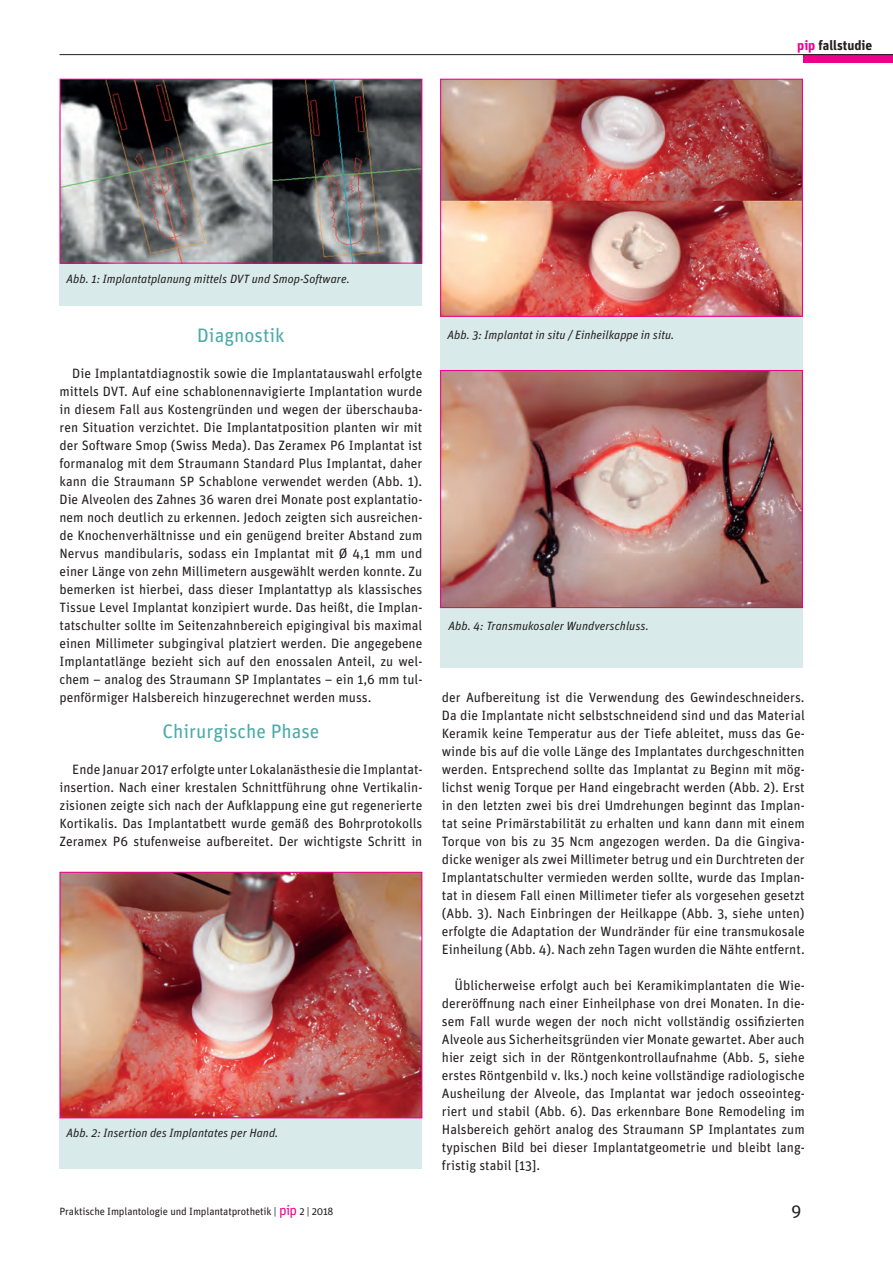
<style>
.page{position:relative;width:893px;height:1263px;background:#fff}
.page>*{position:absolute;margin:0;border:0;box-sizing:border-box;transform-origin:0 0}
.Text{font:19.5px "Unit OT";color:#4caaa9}
.t1{font:18px "Unit OT";color:#231f20}
.Text-2{font:13.5px/18px "Unit OT";color:#231f20;text-align:justify}
.t2{font:700 13.5px "Unit OT";color:#231f20}
.BUs{font:italic 12px "Unit OT";color:#231f20}
.t3{font:10.5px "Unit OT";letter-spacing:-.01em;color:#231f20}
.s1{color:#ed028c}
.s2{font-size:14.1px;color:#ed028c}
</style>
<div class="page">
<div style="left:804px;top:54px;width:89px;height:9px;background:#ed028c"></div>
<hr style="left:60px;top:54px;width:833px;height:1px;background:#231f20">
<div style="left:60px;top:111px;width:362px;height:195px;background:#d9eaea"></div>
<img style="left:62px;top:81px;width:358px;height:181px">
<div style="left:60px;top:79px;width:362px;height:185px;border:1px solid #ed028c"></div>
<div style="left:60px;top:872px;width:362px;height:297px;background:#d9eaea"></div>
<img style="left:62px;top:874px;width:358px;height:242px">
<div style="left:60px;top:872px;width:362px;height:246px;border:1px solid #ed028c"></div>
<div style="left:440px;top:111px;width:362px;height:557px;background:#d9eaea"></div>
<img style="left:442px;top:81px;width:359px;height:234px">
<div style="left:440px;top:79px;width:363px;height:238px;border:1px solid #ed028c"></div>
<img style="left:442px;top:372px;width:359px;height:234px">
<div style="left:440px;top:370px;width:363px;height:238px;border:1px solid #ed028c"></div>
<p class="t2" style="left:797px;top:37px;width:77px"><span class="s1">pip</span> fallstudie</p>
<p class="BUs" style="left:67px;top:271px;width:285px">Abb. 1: Implantatplanung mittels DVT und Smop-Software.</p>
<p class="Text" style="left:197px;top:324px;width:89px">Diagnostik</p>
<p class="Text-2" style="left:60px;top:364px;width:364px;text-indent:13px">Die Implantatdiagnostik sowie die Implantatauswahl erfolgte mittels DVT. Auf eine schablonennavigierte Implantation wurde in diesem Fall aus Kostengründen und wegen der überschauba&shy;ren Situation verzichtet. Die Implantatposition planten wir mit der Software Smop (Swiss Meda). Das Zeramex P6 Implantat ist formanalog mit dem Straumann Standard Plus Implantat, daher kann die Straumann SP Schablone verwendet werden (Abb. 1).<br>Die Alveolen des Zahnes 36 waren drei Monate post explantatio&shy;nem noch deutlich zu erkennen. Jedoch zeigten sich ausreichen&shy;de Knochenverhältnisse und ein genügend breiter Abstand zum Nervus mandibularis, sodass ein Implantat mit Ø 4,1 mm und einer Länge von zehn Millimetern ausgewählt werden konnte. Zu bemerken ist hierbei, dass dieser Implantattyp als klassisches Tissue Level Implantat konzipiert wurde. Das heißt, die Implan&shy;tatschulter sollte im Seitenzahnbereich epigingival bis maximal einen Millimeter subgingival platziert werden. Die angegebene Implantatlänge bezieht sich auf den enossalen Anteil, zu wel&shy;chem – analog des Straumann SP Implantates – ein 1,6 mm tul&shy;penförmiger Halsbereich hinzugerechnet werden muss.</p>
<p class="Text" style="left:162px;top:720px;width:159px">Chirurgische Phase</p>
<p class="Text-2" style="left:60px;top:760px;width:364px;text-indent:13px">Ende Januar 2017 erfolgte unter Lokalanästhesie die Implantat&shy;insertion. Nach einer krestalen Schnittführung ohne Vertikalin&shy;zisionen zeigte sich nach der Aufklappung eine gut regenerierte Kortikalis. Das Implantatbett wurde gemäß des Bohrprotokolls Zeramex P6 stufenweise aufbereitet. Der wichtigste Schritt in</p>
<p class="BUs" style="left:67px;top:1126px;width:213px">Abb. 2: Insertion des Implantates per Hand.</p>
<p class="BUs" style="left:448px;top:328px;width:228px">Abb. 3: Implantat in situ / Einheilkappe in situ.</p>
<p class="BUs" style="left:449px;top:619px;width:202px">Abb. 4: Transmukosaler Wundverschluss.</p>
<p class="Text-2" style="left:442px;top:688px;width:364px">der Aufbereitung ist die Verwendung des Gewindeschneiders.<br>Da die Implantate nicht selbstschneidend sind und das Material Keramik keine Temperatur aus der Tiefe ableitet, muss das Ge&shy;winde bis auf die volle Länge des Implantates durchgeschnitten werden. Entsprechend sollte das Implantat zu Beginn mit mög&shy;lichst wenig Torque per Hand eingebracht werden (Abb. 2). Erst in den letzten zwei bis drei Umdrehungen beginnt das Implan&shy;tat seine Primärstabilität zu erhalten und kann dann mit einem Torque von bis zu 35 Ncm angezogen werden. Da die Gingiva&shy;dicke weniger als zwei Millimeter betrug und ein Durchtreten der Implantatschulter vermieden werden sollte, wurde das Implan&shy;tat in diesem Fall einen Millimeter tiefer als vorgesehen gesetzt (Abb. 3). Nach Einbringen der Heilkappe (Abb. 3, siehe unten) erfolgte die Adaptation der Wundränder für eine transmukosale Einheilung (Abb. 4). Nach zehn Tagen wurden die Nähte entfernt.</p>
<p class="Text-2" style="left:442px;top:976px;width:364px;text-indent:13px">Üblicherweise erfolgt auch bei Keramikimplantaten die Wie&shy;dereröffnung nach einer Einheilphase von drei Monaten. In die&shy;sem Fall wurde wegen der noch nicht vollständig ossifizierten Alveole aus Sicherheitsgründen vier Monate gewartet. Aber auch hier zeigt sich in der Röntgenkontrollaufnahme (Abb. 5, siehe erstes Röntgenbild v. lks.) noch keine vollständige radiologische Ausheilung der Alveole, das Implantat war jedoch osseointeg&shy;riert und stabil (Abb. 6). Das erkennbare Bone Remodeling im Halsbereich gehört analog des Straumann SP Implantates zum typischen Bild bei dieser Implantatgeometrie und bleibt lang&shy;fristig stabil [13].</p>
<p class="t3" style="left:60px;top:1205px;width:276px">Praktische Implantologie und Implantatprothetik | <span class="s2">pip</span> 2 | 2018</p>
<p class="t1" style="left:791px;top:1200px;width:12px">9</p>
</div>
